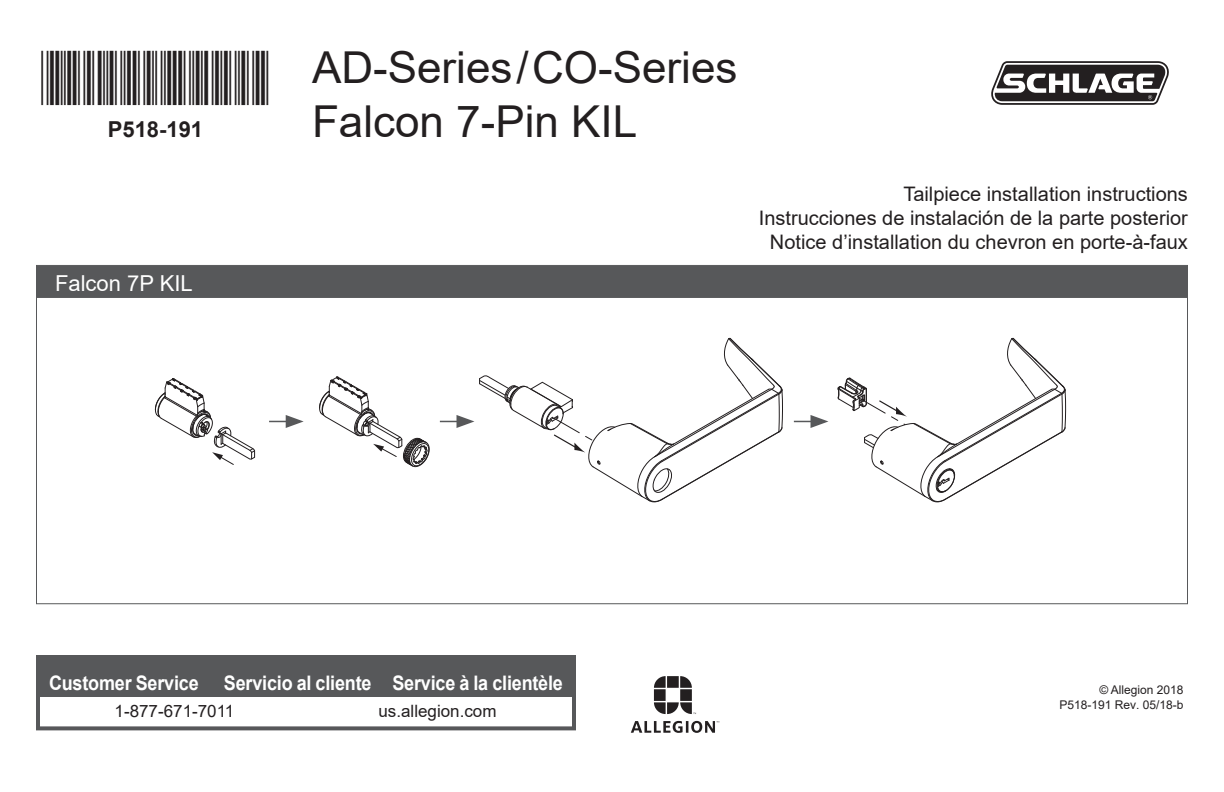
<style>
.page{position:relative;width:1224px;height:792px;background:#fff}
.page>*{position:absolute;margin:0;border:0;box-sizing:border-box;transform-origin:0 0}
.t1{font:44px "Arial";color:#231f20}
.Section_Title_left{font:22px "Arial";color:#fff}
.t2{font:700 22px "Arial";color:#231f20}
.Subtitle_Right{font:20px "Arial";color:#231f20}
.Customer_Service_Blo{font:700 20px "Arial";letter-spacing:-.01em;color:#fff;scale:.9 1}
.t3{font:17px "Arial";color:#231f20}
.t4{font:12px/14.4px "Arial";color:#231f20;text-align:right}
</style>
<div class="page">
<svg style="left:991px;top:61px;width:178px;height:44px"></svg>
<svg style="left:654px;top:676px;width:42px;height:38px"></svg>
<svg style="left:631px;top:721px;width:88px;height:12px"></svg>
<div style="left:37px;top:266px;width:1150px;height:32px;background:#57585a"></div>
<svg style="left:837px;top:338px;width:229px;height:165px"></svg>
<svg style="left:269px;top:415px;width:35px;height:13px"></svg>
<svg style="left:440px;top:338px;width:343px;height:165px"></svg>
<svg style="left:794px;top:415px;width:34px;height:13px"></svg>
<svg style="left:155px;top:378px;width:100px;height:87px"></svg>
<svg style="left:319px;top:376px;width:111px;height:91px"></svg>
<div style="left:40px;top:659px;width:532px;height:38px;background:#57585a"></div>
<div style="left:36px;top:655px;width:540px;height:75px;border:4px solid #57585a"></div>
<p class="t2" style="left:108px;top:114px;width:97px">P518-191</p>
<p class="Section_Title_left" style="left:55px;top:268px;width:139px">Falcon 7P KIL</p>
<p class="t1" style="left:312px;top:37px;width:427px">AD-Series/CO-Series</p>
<p class="t1" style="left:312px;top:91px;width:327px">Falcon 7-Pin KIL</p>
<p class="Subtitle_Right" style="left:903px;top:180px;width:286px">Tailpiece installation instructions</p>
<p class="Subtitle_Right" style="left:759px;top:204px;width:431px">Instrucciones de instalación de la parte posterior</p>
<p class="Subtitle_Right" style="left:770px;top:228px;width:419px">Notice d’installation du chevron en porte-à-faux</p>
<p class="Customer_Service_Blo" style="left:49px;top:669px;width:168px">Customer Service</p>
<p class="Customer_Service_Blo" style="left:224px;top:669px;width:378px">Servicio al cliente Service à la clientèle</p>
<p class="t3" style="left:115px;top:700px;width:121px">1-877-671-7011</p>
<p class="t3" style="left:378px;top:700px;width:120px">us.allegion.com</p>
<p class="t4" style="left:1060px;top:683px;width:126px">© Allegion 2018<br>P518-191 Rev. 05/18-b</p>
</div>
